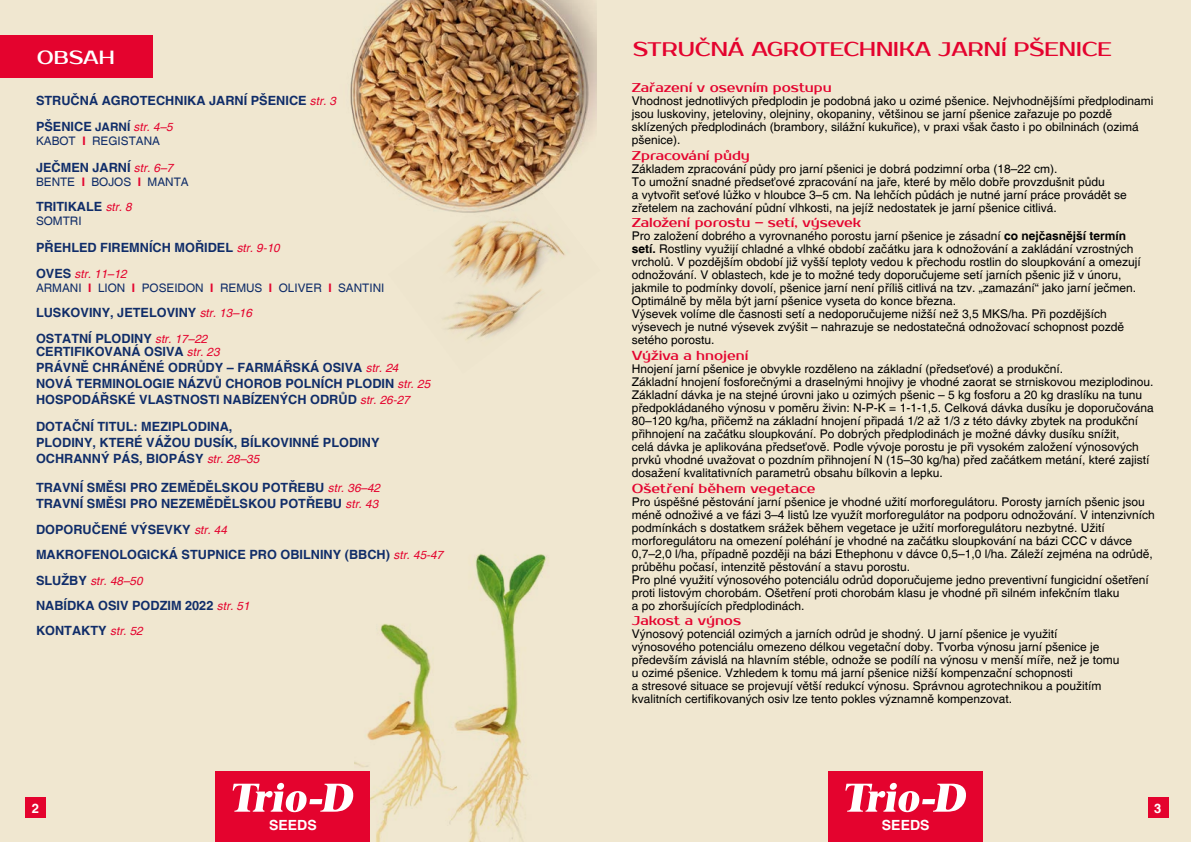
<style>
.page{position:relative;width:1191px;height:842px;background:#f0e7d0}
.page>*{position:absolute;margin:0;border:0;box-sizing:border-box;transform-origin:0 0}
.t1{font:20px "Prosto One";color:#e4032e}
.t2{font:19px "Prosto One";color:#fff}
.t3{font:700 14px "Helvetica";color:#fff}
.t4{font:13px "Prosto One";color:#e4032e}
.t5{font:700 13px "Helvetica";color:#fff}
.t6{font:700 12.7px/16px "Helvetica";color:#102d69}
.t7{font:12px/13px "Helvetica";color:#000}
.t8{font:11.7px/14.1px "Helvetica";color:#102d69}
.t9{font:italic 11.7px "Helvetica";color:#e4032e}
.s1{font-weight:400;font-style:italic;font-size:11.7px;color:#e4032e}
.s2{font-size:11.7px}
.s3{font-weight:700;color:#e4032e}
.s4{font-weight:700;font-size:12.7px}
.s5{font-style:italic;color:#e4032e}
.s6{font-weight:700;font-style:normal;font-size:12.7px;color:#102d69}
.s7{font-weight:700}
</style>
<div class="page">
<img style="left:354px;top:554px;width:195px;height:288px">
<div style="left:215px;top:771px;width:154px;height:71px;background:#e4032e"></div>
<svg style="left:233px;top:783px;width:121px;height:29px"></svg>
<div style="left:828px;top:771px;width:154px;height:71px;background:#e4032e"></div>
<svg style="left:845px;top:783px;width:121px;height:29px"></svg>
<div style="left:25px;top:797px;width:21px;height:21px;background:#e4032e"></div>
<div style="left:1147px;top:797px;width:21px;height:21px;background:#e4032e"></div>
<div style="left:0;top:35px;width:152px;height:43px;background:#e4032e"></div>
<img style="left:350px;top:0;width:246px;height:181px">
<img style="left:388px;top:171px;width:208px;height:169px">
<h2 class="t2" style="left:37px;top:46px;width:80px">OBSAH</h2>
<p class="t6" style="left:36px;top:88px;width:301px;line-height:26.4px">STRUČNÁ AGROTECHNIKA JARNÍ PŠENICE <span class="s1">str. 3<br></span>PŠENICE <span class="s2">JARNÍ</span> <span class="s1">str. 4–5</span></p>
<p class="t8" style="left:36px;top:135px;width:125px">KABOT <span class="s3">I</span> REGISTANA</p>
<p class="t6" style="left:36px;top:160px;width:139px">JEČMEN JARNÍ <span class="s1">str. 6–7</span></p>
<p class="t8" style="left:36px;top:175px;width:154px">BENTE <span class="s3">I</span> BOJOS <span class="s3">I</span> MANTA</p>
<p class="t6" style="left:36px;top:200px;width:97px">TRITIKALE <span class="s1">str. 8</span></p>
<p class="t8" style="left:36px;top:214px;width:47px">SOMTRI</p>
<p class="t6" style="left:36px;top:241px;width:245px">PŘEHLED FIREMNÍCH MOŘIDEL <span class="s1">str. 9-10</span></p>
<p class="t8" style="left:36px;top:267px;width:350px"><span class="s4">OVES</span> <span class="s5">str. 11–12<br></span>ARMANI <span class="s3">I</span> LION <span class="s3">I</span> POSEIDON <span class="s3">I</span> REMUS <span class="s3">I</span> OLIVER <span class="s3">I</span> SANTINI</p>
<p class="t6" style="left:36px;top:301px;width:217px;line-height:25.4px">LUSKOVINY, JETELOVINY <span class="s1">str. 13–16<br></span>OSTATNÍ PLODINY <span class="s1">str. 17–22</span></p>
<p class="t6" style="left:36px;top:344px;width:396px">CERTIFIKOVANÁ OSIVA <span class="s1">str. 23<br></span>PRÁVNĚ CHRÁNĚNÉ ODRŮDY – FARMÁŘSKÁ OSIVA <span class="s1">str. 24<br></span>NOVÁ TERMINOLOGIE NÁZVŮ CHOROB POLNÍCH PLODIN <span class="s1">str. 25<br></span>HOSPODÁŘSKÉ VLASTNOSTI NABÍZENÝCH ODRŮD <span class="s1">str. 26-27</span></p>
<p class="t6" style="left:36px;top:419px;width:345px">DOTAČNÍ TITUL: MEZIPLODINA,<br>PLODINY, KTERÉ VÁŽOU DUSÍK, BÍLKOVINNÉ PLODINY<br>OCHRANNÝ PÁS, BIOPÁSY <span class="s1">str. 28–35</span></p>
<p class="t6" style="left:36px;top:480px;width:345px">TRAVNÍ SMĚSI PRO ZEMĚDĚLSKOU POTŘEBU <span class="s1">str. 36–42<br></span>TRAVNÍ SMĚSI PRO NEZEMĚDĚLSKOU POTŘEBU <span class="s1">str. 43</span></p>
<p class="t6" style="left:36px;top:517px;width:409px;line-height:25.4px">DOPORUČENÉ VÝSEVKY <span class="s1">str. 44<br></span>MAKROFENOLOGICKÁ STUPNICE PRO OBILNINY (BBCH) <span class="s1">str. 45-47</span></p>
<p class="t9" style="left:36px;top:574px;width:108px"><span class="s6">SLUŽBY</span> str. 48–50</p>
<p class="t6" style="left:36px;top:593px;width:215px;line-height:25.4px">NABÍDKA OSIV PODZIM 2022 <span class="s1">str. 51<br></span>KONTAKTY <span class="s1">str. 52</span></p>
<h1 class="t1" style="left:633px;top:37px;width:480px">STRUČNÁ AGROTECHNIKA JARNÍ PŠENICE</h1>
<p class="t4" style="left:632px;top:80px;width:201px">Zařazení v osevním postupu</p>
<p class="t7" style="left:632px;top:95px;width:523px">Vhodnost jednotlivých předplodin je podobná jako u ozimé pšenice. Nejvhodnějšími předplodinami jsou luskoviny, jeteloviny, olejniny, okopaniny, většinou se jarní pšenice zařazuje po pozdě sklízených předplodinách (brambory, silážní kukuřice), v praxi však často i po obilninách (ozimá pšenice).</p>
<p class="t4" style="left:632px;top:148px;width:120px">Zpracování půdy</p>
<p class="t7" style="left:632px;top:162px;width:496px">Základem zpracování půdy pro jarní pšenici je dobrá podzimní orba (18–22 cm).<br>To umožní snadné předseťové zpracování na jaře, které by mělo dobře provzdušnit půdu<br>a vytvořit seťové lůžko v hloubce 3–5 cm. Na lehčích půdách je nutné jarní práce provádět se zřetelem na zachování půdní vlhkosti, na jejíž nedostatek je jarní pšenice citlivá.</p>
<p class="t4" style="left:632px;top:215px;width:231px">Založení porostu – setí, výsevek</p>
<p class="t7" style="left:632px;top:230px;width:510px">Pro založení dobrého a vyrovnaného porostu jarní pšenice je zásadní <span class="s7">co nejčasnější termín setí.</span> Rostliny využijí chladné a vlhké období začátku jara k odnožování a zakládání vzrostných vrcholů. V pozdějším období již vyšší teploty vedou k přechodu rostlin do sloupkování a omezují odnožování. V oblastech, kde je to možné tedy doporučujeme setí jarních pšenic již v únoru, jakmile to podmínky dovolí, pšenice jarní není příliš citlivá na tzv. „zamazání“ jako jarní ječmen.<br>Optimálně by měla být jarní pšenice vyseta do konce března.<br>Výsevek volíme dle časnosti setí a nedoporučujeme nižší než 3,5 MKS/ha. Při pozdějších výsevech je nutné výsevek zvýšit – nahrazuje se nedostatečná odnožovací schopnost pozdě setého porostu.</p>
<p class="t4" style="left:632px;top:348px;width:118px">Výživa a hnojení</p>
<p class="t7" style="left:632px;top:363px;width:523px">Hnojení jarní pšenice je obvykle rozděleno na základní (předseťové) a produkční.<br>Základní hnojení fosforečnými a draselnými hnojivy je vhodné zaorat se strniskovou meziplodinou.<br>Základní dávka je na stejné úrovni jako u ozimých pšenic – 5 kg fosforu a 20 kg draslíku na tunu předpokládaného výnosu v poměru živin: N-P-K = 1-1-1,5. Celková dávka dusíku je doporučována 80–120 kg/ha, přičemž na základní hnojení připadá 1/2 až 1/3 z této dávky zbytek na produkční přihnojení na začátku sloupkování. Po dobrých předplodinách je možné dávky dusíku snížit,<br>celá dávka je aplikována předseťově. Podle vývoje porostu je při vysokém založení výnosových prvků vhodné uvažovat o pozdním přihnojení N (15–30 kg/ha) před začátkem metání, které zajistí dosažení kvalitativních parametrů obsahu bílkovin a lepku.</p>
<p class="t4" style="left:632px;top:480px;width:185px">Ošetření během vegetace</p>
<p class="t7" style="left:632px;top:495px;width:524px">Pro úspěšné pěstování jarní pšenice je vhodné užití morforegulátoru. Porosty jarních pšenic jsou méně odnoživé a ve fázi 3–4 listů lze využít morforegulátor na podporu odnožování. V intenzivních podmínkách s dostatkem srážek během vegetace je užití morforegulátoru nezbytné. Užití morforegulátoru na omezení poléhání je vhodné na začátku sloupkování na bázi CCC v dávce 0,7–2,0 l/ha, případně později na bázi Ethephonu v dávce 0,5–1,0 l/ha. Záleží zejména na odrůdě, průběhu počasí, intenzitě pěstování a stavu porostu.<br>Pro plné využití výnosového potenciálu odrůd doporučujeme jedno preventivní fungicidní ošetření proti listovým chorobám. Ošetření proti chorobám klasu je vhodné při silném infekčním tlaku<br>a po zhoršujících předplodinách.</p>
<p class="t4" style="left:632px;top:613px;width:111px">Jakost a výnos</p>
<p class="t7" style="left:632px;top:628px;width:489px">Výnosový potenciál ozimých a jarních odrůd je shodný. U jarní pšenice je využití výnosového potenciálu omezeno délkou vegetační doby. Tvorba výnosu jarní pšenice je především závislá na hlavním stéble, odnože se podílí na výnosu v menší míře, než je tomu u ozimé pšenice. Vzhledem k tomu má jarní pšenice nižší kompenzační schopnosti<br>a stresové situace se projevují větší redukcí výnosu. Správnou agrotechnikou a použitím kvalitních certifikovaných osiv lze tento pokles významně kompenzovat.</p>
<p class="t5" style="left:32px;top:800px;width:9px">2</p>
<p class="t5" style="left:1154px;top:800px;width:9px">3</p>
<p class="t3" style="left:269px;top:816px;width:49px">SEEDS</p>
<p class="t3" style="left:882px;top:816px;width:49px">SEEDS</p>
</div>
